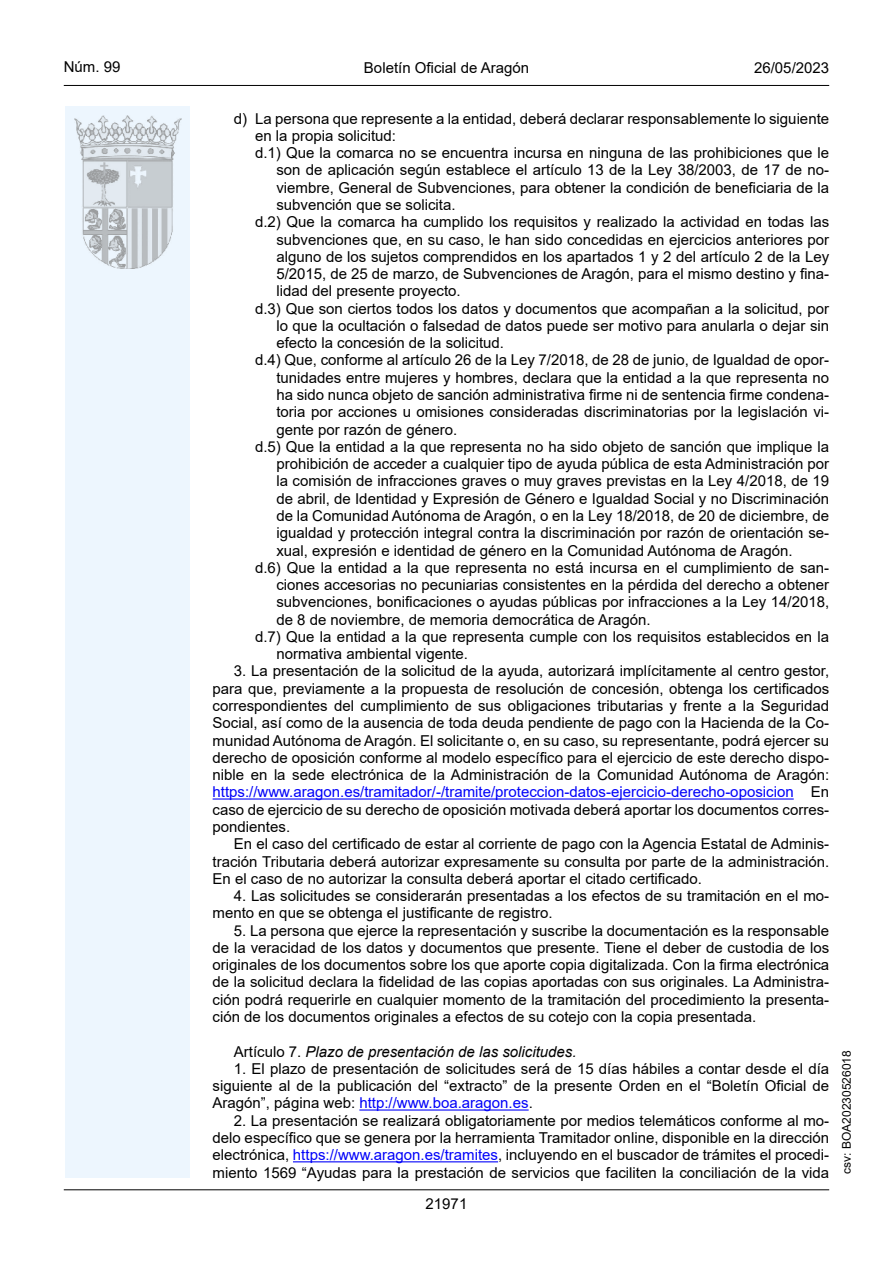
<style>
.page{position:relative;width:893px;height:1263px;background:#fff}
.page>*{position:absolute;margin:0;border:0;box-sizing:border-box;transform-origin:0 0}
.inicio_de_parrafo{font:15px/17.2px "Arial";color:#000;text-align:justify}
.Sangrado_02{font:15px/17.2px "Arial";color:#000;text-align:justify}
.Sangrado_01{font:15px/17.2px "Arial";color:#000}
.inicio_de_parrafo-2{font:italic 15px "Arial";color:#000}
.estilo_head-c{font:15px "Arial";color:#000}
.estilo_head-d{font:15px "Arial";color:#000}
.estilo_head-i{font:15px "Arial";color:#000}
.numero_pagina{font:15px "Arial";color:#000}
.estilo_head-i-2{font:12px "Arial";color:#000}
.s1{color:#0000fa}
.s2{font-style:normal}
</style>
<div class="page">
<div style="left:65px;top:106px;width:125px;height:1072px;background:#edf6fe"></div>
<img style="left:75px;top:115px;width:106px;height:153px">
<hr style="left:64px;top:85px;width:765px;height:1px;background:#000">
<hr style="left:64px;top:1189px;width:765px;height:1px;background:#000">
<hr style="left:213px;top:798px;width:581px;height:1px;background:#0000fa">
<hr style="left:359px;top:1109px;width:170px;height:1px;background:#0000fa">
<hr style="left:293px;top:1161px;width:205px;height:1px;background:#0000fa">
<p class="estilo_head-i" style="left:64px;top:57px;width:58px">Núm. 99</p>
<p class="estilo_head-c" style="left:364px;top:57px;width:167px">Boletín Oficial de Aragón</p>
<p class="estilo_head-d" style="left:754px;top:57px;width:77px">26/05/2023</p>
<p class="Sangrado_01" style="left:255px;top:110px;width:575px;text-indent:-21px">d) La persona que represente a la entidad, deberá declarar responsablemente lo siguiente en la propia solicitud:</p>
<p class="Sangrado_02" style="left:276px;top:144px;width:554px;text-indent:-21px">d.1) Que la comarca no se encuentra incursa en ninguna de las prohibiciones que le son de aplicación según establece el artículo 13 de la Ley 38/2003, de 17 de no&shy;viembre, General de Subvenciones, para obtener la condición de beneficiaria de la subvención que se solicita.</p>
<p class="Sangrado_02" style="left:276px;top:213px;width:554px;text-indent:-21px">d.2) Que la comarca ha cumplido los requisitos y realizado la actividad en todas las subvenciones que, en su caso, le han sido concedidas en ejercicios anteriores por alguno de los sujetos comprendidos en los apartados 1 y 2 del artículo 2 de la Ley 5/2015, de 25 de marzo, de Subvenciones de Aragón, para el mismo destino y fina&shy;lidad del presente proyecto.</p>
<p class="Sangrado_02" style="left:276px;top:300px;width:554px;text-indent:-21px">d.3) Que son ciertos todos los datos y documentos que acompañan a la solicitud, por lo que la ocultación o falsedad de datos puede ser motivo para anularla o dejar sin efecto la concesión de la solicitud.</p>
<p class="Sangrado_02" style="left:276px;top:351px;width:554px;text-indent:-21px">d.4) Que, conforme al artículo 26 de la Ley 7/2018, de 28 de junio, de Igualdad de opor&shy;tunidades entre mujeres y hombres, declara que la entidad a la que representa no ha sido nunca objeto de sanción administrativa firme ni de sentencia firme condena&shy;toria por acciones u omisiones consideradas discriminatorias por la legislación vi&shy;gente por razón de género.</p>
<p class="Sangrado_02" style="left:276px;top:438px;width:554px;text-indent:-21px">d.5) Que la entidad a la que representa no ha sido objeto de sanción que implique la prohibición de acceder a cualquier tipo de ayuda pública de esta Administración por la comisión de infracciones graves o muy graves previstas en la Ley 4/2018, de 19 de abril, de Identidad y Expresión de Género e Igualdad Social y no Discriminación de la Comunidad Autónoma de Aragón, o en la Ley 18/2018, de 20 de diciembre, de igualdad y protección integral contra la discriminación por razón de orientación se&shy;xual, expresión e identidad de género en la Comunidad Autónoma de Aragón.</p>
<p class="Sangrado_02" style="left:276px;top:559px;width:554px;text-indent:-21px">d.6) Que la entidad a la que representa no está incursa en el cumplimiento de san&shy;ciones accesorias no pecuniarias consistentes en la pérdida del derecho a obtener subvenciones, bonificaciones o ayudas públicas por infracciones a la Ley 14/2018, de 8 de noviembre, de memoria democrática de Aragón.</p>
<p class="Sangrado_02" style="left:276px;top:628px;width:554px;text-indent:-21px">d.7) Que la entidad a la que representa cumple con los requisitos establecidos en la normativa ambiental vigente.</p>
<p class="inicio_de_parrafo" style="left:213px;top:662px;width:618px;text-indent:21px">3. La presentación de la solicitud de la ayuda, autorizará implícitamente al centro gestor, para que, previamente a la propuesta de resolución de concesión, obtenga los certificados correspondientes del cumplimiento de sus obligaciones tributarias y frente a la Seguridad Social, así como de la ausencia de toda deuda pendiente de pago con la Hacienda de la Co&shy;munidad Autónoma de Aragón. El solicitante o, en su caso, su representante, podrá ejercer su derecho de oposición conforme al modelo específico para el ejercicio de este derecho dispo&shy;nible en la sede electrónica de la Administración de la Comunidad Autónoma de Aragón: <span class="s1">https://www.aragon.es/tramitador/-/tramite/proteccion-datos-ejercicio-derecho-oposicion</span> En caso de ejercicio de su derecho de oposición motivada deberá aportar los documentos corres&shy;pondientes.</p>
<p class="inicio_de_parrafo" style="left:213px;top:835px;width:618px;text-indent:21px">En el caso del certificado de estar al corriente de pago con la Agencia Estatal de Adminis&shy;tración Tributaria deberá autorizar expresamente su consulta por parte de la administración.<br>En el caso de no autorizar la consulta deberá aportar el citado certificado.</p>
<p class="inicio_de_parrafo" style="left:213px;top:887px;width:618px;text-indent:21px">4. Las solicitudes se considerarán presentadas a los efectos de su tramitación en el mo&shy;mento en que se obtenga el justificante de registro.</p>
<p class="inicio_de_parrafo" style="left:213px;top:922px;width:618px;text-indent:21px">5. La persona que ejerce la representación y suscribe la documentación es la responsable de la veracidad de los datos y documentos que presente. Tiene el deber de custodia de los originales de los documentos sobre los que aporte copia digitalizada. Con la firma electrónica de la solicitud declara la fidelidad de las copias aportadas con sus originales. La Administra&shy;ción podrá requerirle en cualquier momento de la tramitación del procedimiento la presenta&shy;ción de los documentos originales a efectos de su cotejo con la copia presentada.</p>
<p class="inicio_de_parrafo-2" style="left:234px;top:1041px;width:344px"><span class="s2">Artículo 7.</span> Plazo de presentación de las solicitudes.</p>
<p class="inicio_de_parrafo" style="left:213px;top:1060px;width:618px;text-indent:21px">1. El plazo de presentación de solicitudes será de 15 días hábiles a contar desde el día siguiente al de la publicación del “extracto” de la presente Orden en el “Boletín Oficial de Aragón”, página web: <span class="s1">http://www.boa.aragon.es</span>.</p>
<p class="inicio_de_parrafo" style="left:213px;top:1112px;width:618px;text-indent:21px">2. La presentación se realizará obligatoriamente por medios telemáticos conforme al mo&shy;delo específico que se genera por la herramienta Tramitador online, disponible en la dirección electrónica, <span class="s1">https://www.aragon.es/tramites</span>, incluyendo en el buscador de trámites el procedi&shy;miento 1569 “Ayudas para la prestación de servicios que faciliten la conciliación de la vida</p>
<p class="numero_pagina" style="left:426px;top:1193px;width:43px">21971</p>
<p class="estilo_head-i-2" style="left:838px;top:1174px;width:125px;rotate:-90deg">csv: BOA20230526018</p>
</div>
